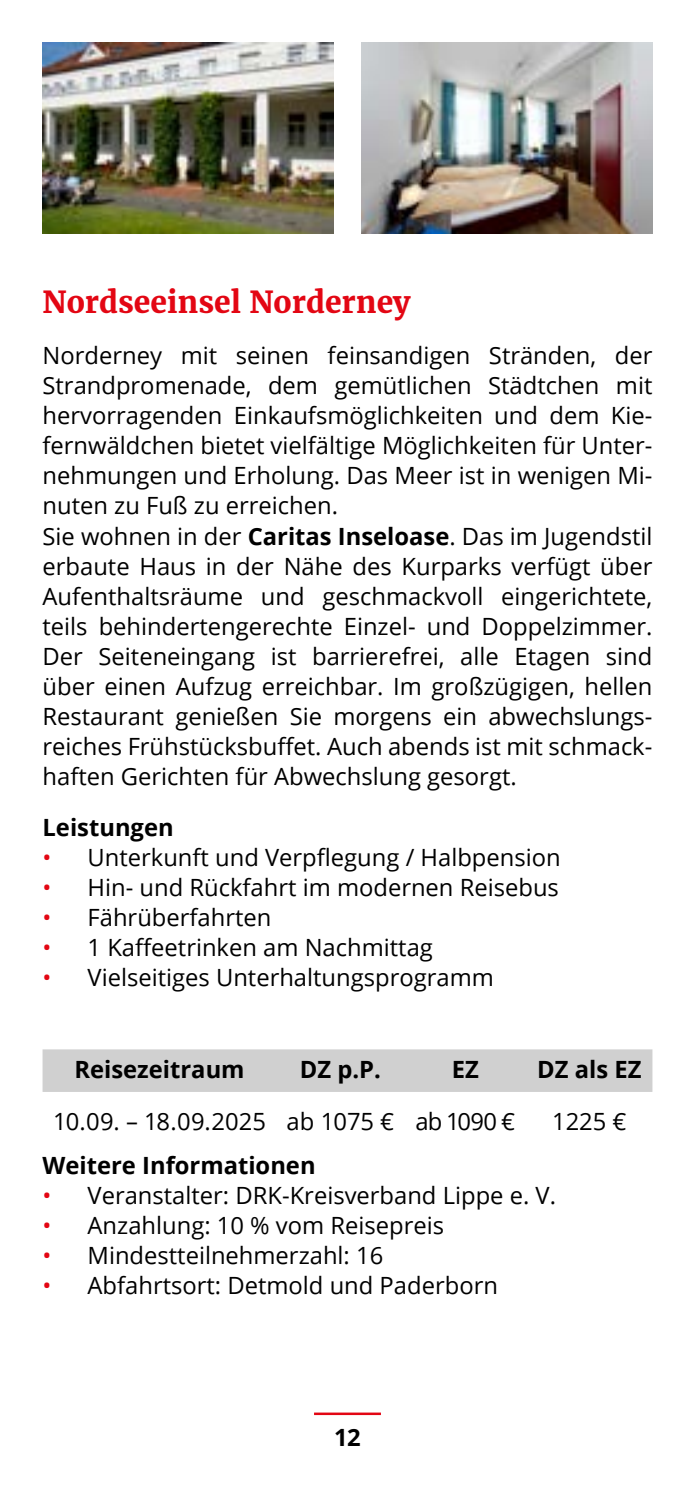
<style>
.page{position:relative;width:695px;height:1489px;background:#fff}
.page>*{position:absolute;margin:0;border:0;box-sizing:border-box;transform-origin:0 0}
.t1{font:700 30px "Merriweather";color:#e30613}
.t2{font:23.75px/30px "Open Sans";color:#000}
.t3{font:700 23.75px "Open Sans";color:#000}
.s1{font-weight:700}
.s2{color:#e30613}
</style>
<div class="page">
<img style="left:43px;top:43px;width:290px;height:191px">
<img style="left:361px;top:43px;width:291px;height:191px">
<div style="left:43px;top:1049px;width:609px;height:42px;background:#d0d0d0"></div>
<hr style="left:314px;top:1412px;width:67px;height:2px;background:#e30613">
<p class="t1" style="left:43px;top:283px;width:369px">Nordseeinsel Norderney</p>
<p class="t2" style="left:43px;top:340px;width:611px">Norderney mit seinen feinsandigen Stränden, der Strandpromenade, dem gemütlichen Städtchen mit hervorragenden Einkaufsmöglichkeiten und dem Kie&shy;fernwäldchen bietet vielfältige Möglichkeiten für Unter&shy;nehmungen und Erholung. Das Meer ist in wenigen Mi&shy;nuten zu Fuß zu erreichen.<br>Sie wohnen in der <span class="s1">Caritas Inseloase</span>. Das im Jugendstil erbaute Haus in der Nähe des Kurparks verfügt über Aufenthaltsräume und geschmackvoll eingerichtete, teils behindertengerechte Einzel- und Doppelzimmer.<br>Der Seiteneingang ist barrierefrei, alle Etagen sind über einen Aufzug erreichbar. Im großzügigen, hellen Restaurant genießen Sie morgens ein abwechslungs&shy;reiches Frühstücksbuffet. Auch abends ist mit schmack&shy;haften Gerichten für Abwechslung gesorgt.</p>
<p class="t3" style="left:43px;top:810px;width:133px">Leistungen</p>
<p class="t2" style="left:43px;top:841px;width:519px"><span class="s2">•</span> Unterkunft und Verpflegung / Halbpension</p>
<p class="t2" style="left:43px;top:871px;width:518px"><span class="s2">•</span> Hin- und Rückfahrt im modernen Reisebus</p>
<p class="t2" style="left:43px;top:901px;width:230px"><span class="s2">•</span> Fährüberfahrten</p>
<p class="t2" style="left:43px;top:931px;width:392px"><span class="s2">•</span> 1 Kaffeetrinken am Nachmittag</p>
<p class="t2" style="left:43px;top:961px;width:453px"><span class="s2">•</span> Vielseitiges Unterhaltungsprogramm</p>
<p class="t3" style="left:74px;top:1052px;width:172px">Reisezeitraum</p>
<p class="t3" style="left:300px;top:1052px;width:82px">DZ p.P.</p>
<p class="t3" style="left:451px;top:1052px;width:29px">EZ</p>
<p class="t3" style="left:537px;top:1052px;width:106px">DZ als EZ</p>
<p class="t2" style="left:53px;top:1105px;width:463px">10.09. – 18.09.2025 ab 1075 € ab 1090 €</p>
<p class="t2" style="left:552px;top:1105px;width:76px">1225 €</p>
<p class="t3" style="left:43px;top:1148px;width:274px">Weitere Informationen</p>
<p class="t2" style="left:43px;top:1179px;width:515px"><span class="s2">•</span> Veranstalter: DRK-Kreisverband Lippe e. V.</p>
<p class="t2" style="left:43px;top:1209px;width:403px"><span class="s2">•</span> Anzahlung: 10 % vom Reisepreis</p>
<p class="t2" style="left:43px;top:1239px;width:342px"><span class="s2">•</span> Mindestteilnehmerzahl: 16</p>
<p class="t2" style="left:43px;top:1269px;width:457px"><span class="s2">•</span> Abfahrtsort: Detmold und Paderborn</p>
<p class="t3" style="left:334px;top:1420px;width:28px">12</p>
</div>
